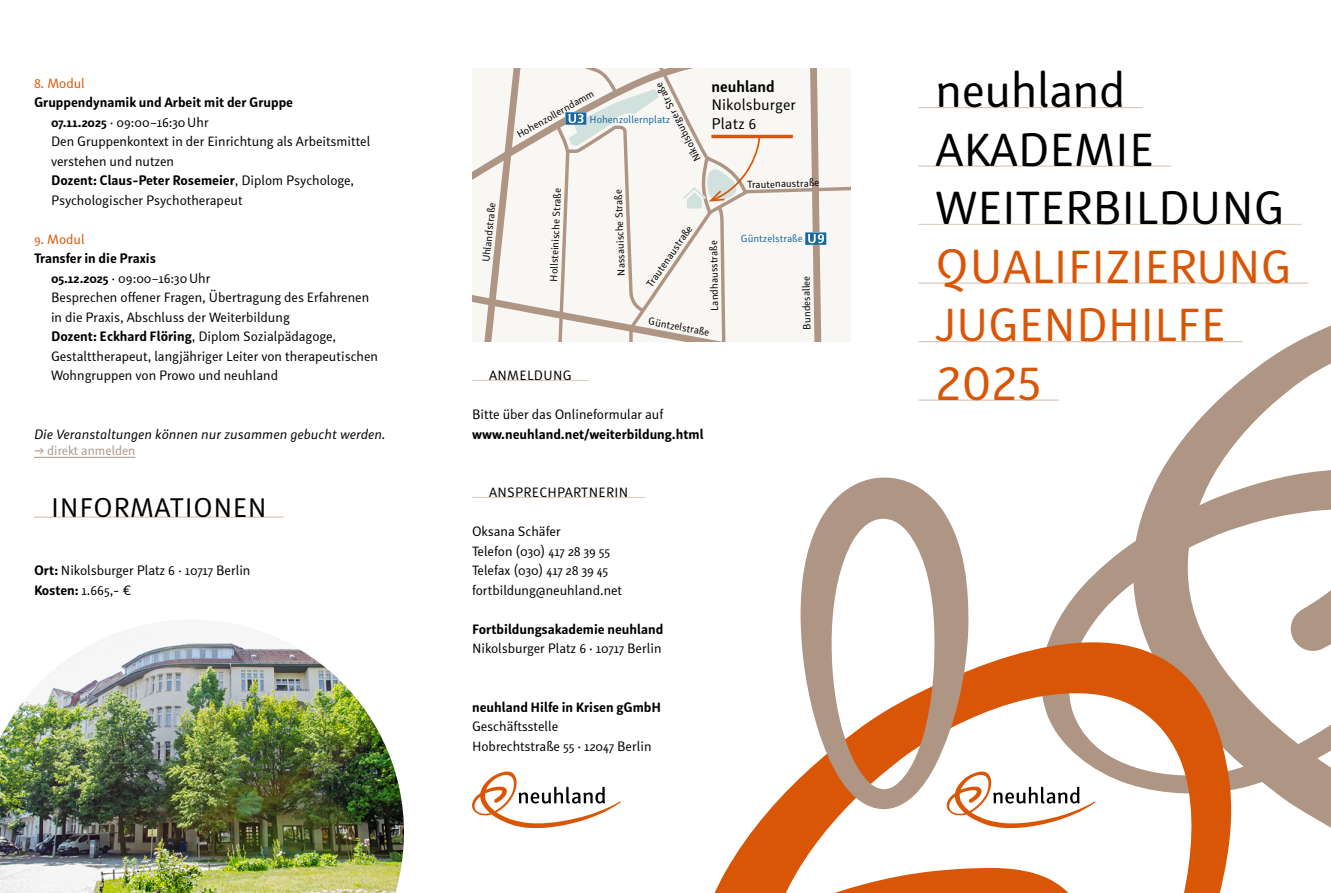
<style>
.page{position:relative;width:1331px;height:893px;background:#fff}
.page>*{position:absolute;margin:0;border:0;box-sizing:border-box;transform-origin:0 0}
.t1{font:48px "Submariner R24";letter-spacing:-.01em;color:#000}
.t2{font:46.5px/58.5px "Submariner R24";color:#da5607}
.t3{font:27px "Submariner R24";letter-spacing:.025em;color:#000}
.t4{font:15.3px/18.5px "Submariner R24";color:#000}
.t5{font:700 15.3px "Submariner R24";color:#000}
.t6{font:13.5px/19.5px "Submariner R24";color:#000}
.t7{font:700 13.5px "Submariner R24";color:#000}
.t8{font:italic 13.5px "Submariner R24";color:#000}
.t9{font:13.5px "Submariner R24";letter-spacing:.025em;color:#000}
.t10{font:13.5px "Submariner R24";color:#da5607}
.t11{font:12.9px "Submariner R24";color:#ae9584}
.t12{font:10.2px "Submariner R24";color:#000}
.t13{font:10.2px "Submariner R24";color:#18689d}
.s1{font-weight:700}
.s2{font-weight:700;font-size:12.9px}
.s3{color:#000}
.s4{font-size:48px}
</style>
<div class="page">
<svg style="left:472px;top:771px;width:149px;height:58px"></svg>
<svg style="left:1041px;top:325px;width:290px;height:317px"></svg>
<svg style="left:714px;top:642px;width:617px;height:251px"></svg>
<hr style="left:918px;top:107px;width:225px;height:1px;background:#d7c8bc">
<hr style="left:918px;top:165px;width:253px;height:2px;background:#d7c8bc">
<hr style="left:918px;top:224px;width:384px;height:1px;background:#d7c8bc">
<hr style="left:918px;top:282px;width:390px;height:2px;background:#d7c8bc">
<hr style="left:918px;top:341px;width:324px;height:1px;background:#d7c8bc">
<hr style="left:918px;top:399px;width:141px;height:2px;background:#d7c8bc">
<hr style="left:472px;top:380px;width:117px;height:1px;background:#d7c8bc">
<hr style="left:472px;top:497px;width:173px;height:1px;background:#d7c8bc">
<svg style="left:472px;top:68px;width:378px;height:273px"></svg>
<hr style="left:34px;top:457px;width:101px;height:1px;background:#ae9584">
<hr style="left:34px;top:516px;width:249px;height:2px;background:#d7c8bc">
<img style="left:0;top:620px;width:404px;height:273px">
<svg style="left:800px;top:477px;width:169px;height:337px"></svg>
<p class="t10" style="left:34px;top:74px;width:52px">8. Modul</p>
<p class="t6" style="left:51px;top:92px;width:321px;text-indent:-17px"><span class="s1">Gruppendynamik und Arbeit mit der Gruppe<br></span><span class="s2">07.11.2025</span> · 09:00–16:30Uhr<br>Den Gruppenkontext in der Einrichtung als Arbeitsmittel verstehen und nutzen<br><span class="s1">Dozent: Claus-Peter Rosemeier</span>, Diplom Psychologe, Psychologischer Psychotherapeut</p>
<p class="t10" style="left:34px;top:230px;width:52px">9. Modul</p>
<p class="t6" style="left:51px;top:248px;width:329px;text-indent:-17px"><span class="s1">Transfer in die Praxis<br></span><span class="s2">05.12.2025</span> · 09:00–16:30Uhr<br>Besprechen offener Fragen, Übertragung des Erfahrenen in die Praxis, Abschluss der Weiterbildung<br><span class="s1">Dozent: Eckhard Flöring</span>, Diplom Sozialpädagoge, Gestalttherapeut, langjähriger Leiter von therapeutischen Wohngruppen von Prowo und neuhland</p>
<p class="t8" style="left:34px;top:425px;width:353px">Die Veranstaltungen können nur zusammen gebucht werden.</p>
<p class="t11" style="left:34px;top:442px;width:103px">→ direkt anmelden</p>
<h3 class="t3" style="left:51px;top:489px;width:217px">INFORMATIONEN</h3>
<p class="t6" style="left:34px;top:560px;width:218px"><span class="s1">Ort:</span> Nikolsburger Platz 6 · 10717 Berlin<br><span class="s1">Kosten:</span> 1.665,- €</p>
<p class="t12" style="left:479px;top:261px;width:61px;rotate:-84deg">Uhlandstraße</p>
<p class="t12" style="left:692px;top:164px;width:89px;rotate:-117deg">Nikolsburger Straße</p>
<p class="t12" style="left:514px;top:129px;width:88px;rotate:-29deg">Hohenzollerndamm</p>
<p class="t13" style="left:590px;top:113px;width:82px">Hohenzollernplatz</p>
<p class="t5" style="left:711px;top:76px;width:65px">neuhland</p>
<p class="t4" style="left:711px;top:95px;width:86px">Nikolsburger<br>Platz 6</p>
<p class="t12" style="left:547px;top:281px;width:95px;rotate:-88deg">Hollsteinische Straße</p>
<p class="t12" style="left:615px;top:276px;width:88px;rotate:-92deg">Nassauische Straße</p>
<p class="t12" style="left:643px;top:282px;width:74px;rotate:-55deg">Trautenaustraße</p>
<p class="t12" style="left:708px;top:311px;width:72px;rotate:-91deg">Landhausstraße</p>
<p class="t12" style="left:650px;top:314px;width:63px;rotate:11deg">Güntzelstraße</p>
<p class="t12" style="left:747px;top:178px;width:74px;rotate:-2deg">Trautenaustraße</p>
<p class="t13" style="left:741px;top:232px;width:63px">Güntzelstraße</p>
<p class="t12" style="left:800px;top:330px;width:55px;rotate:-91deg">Bundesallee</p>
<p class="t9" style="left:489px;top:366px;width:84px">ANMELDUNG</p>
<p class="t6" style="left:472px;top:404px;width:193px">Bitte über das Onlineformular auf</p>
<p class="t7" style="left:472px;top:425px;width:233px">www.neuhland.net/weiterbildung.html</p>
<p class="t9" style="left:489px;top:483px;width:141px">ANSPRECHPARTNERIN</p>
<p class="t6" style="left:472px;top:521px;width:152px">Oksana Schäfer<br>Telefon (030) 417 28 39 55<br>Telefax (030) 417 28 39 45 fortbildung@neuhland.net</p>
<p class="t7" style="left:472px;top:620px;width:193px">Fortbildungsakademie neuhland</p>
<p class="t6" style="left:472px;top:638px;width:191px">Nikolsburger Platz 6 · 10717 Berlin</p>
<p class="t7" style="left:472px;top:698px;width:191px">neuhland Hilfe in Krisen gGmbH</p>
<p class="t6" style="left:472px;top:716px;width:181px">Geschäftsstelle<br>Hobrechtstraße 55 · 12047 Berlin</p>
<h1 class="t1" style="left:935px;top:59px;width:191px">neuhland</h1>
<h2 class="t2" style="left:935px;top:119px;width:358px"><span class="s3">AKADEMIE<br>WEITERBILDUNG<br></span><span class="s4">QU</span>ALIFIZIERUNG<br>JUGENDHILFE<br>2025</h2>
</div>
